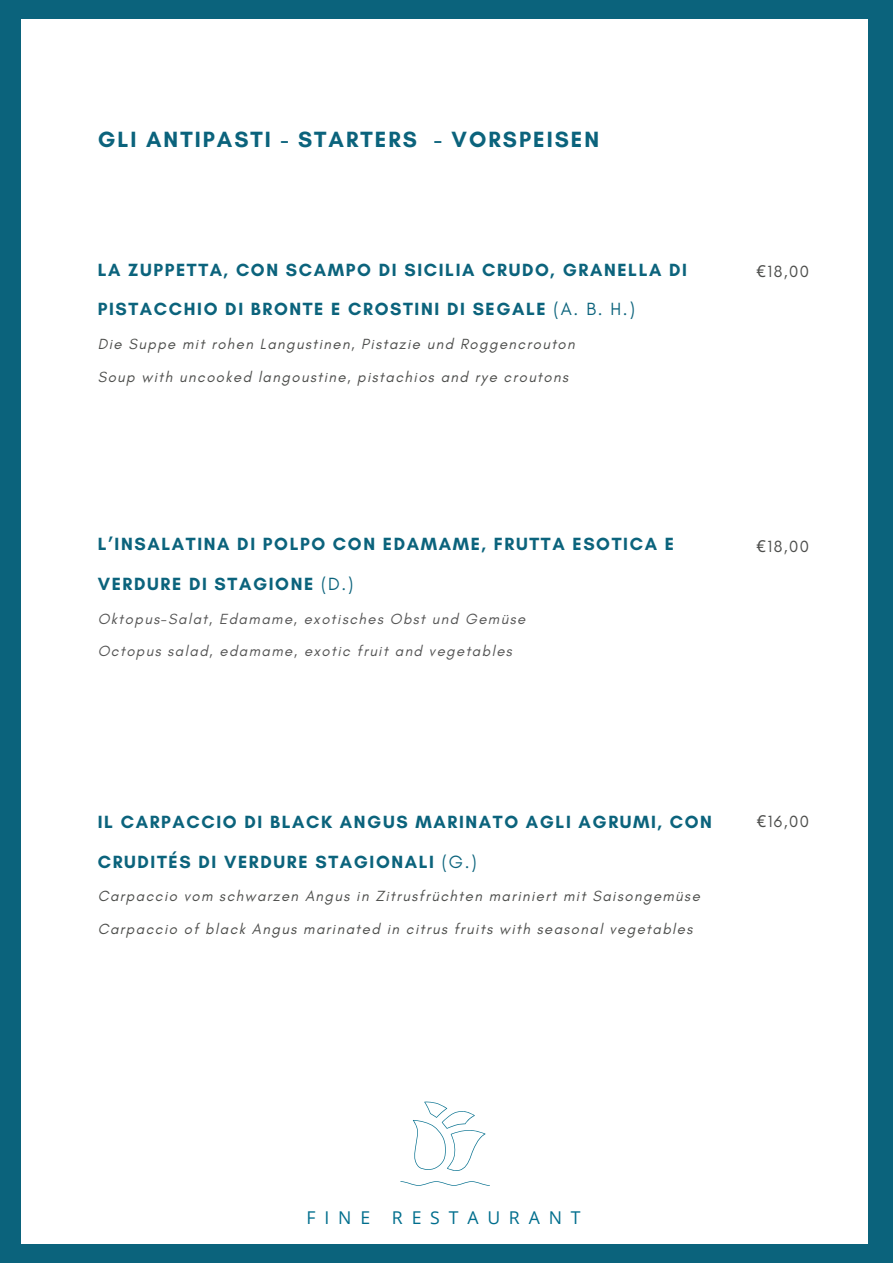
<style>
.page{position:relative;width:893px;height:1264px;background:#fff}
.page>*{position:absolute;margin:0;border:0;box-sizing:border-box;transform-origin:0 0}
.t1{font:700 22.5px "Glacial Indifference";letter-spacing:.09em;color:#0b637c}
.t2{font:700 18px/39.3px "Glacial Indifference";letter-spacing:.09em;color:#0b637c}
.t3{font:17.7px "Open Sans";letter-spacing:.5em;color:#006e8d}
.t4{font:16.5px "Glacial Indifference";letter-spacing:.09em;color:#4d4e4c}
.t5{font:italic 15px "Glacial Indifference";letter-spacing:.09em;color:#4d4e4c}
.t6{font:italic 15px "Glacial Indifference";letter-spacing:.09em;color:#545454}
.s1{font-weight:400}
.s2{font-family:"Noto Sans"}
</style>
<div class="page">
<div style="left:0;top:0;width:892px;height:1262px;background:#0b637c"></div>
<div style="left:21px;top:19px;width:847px;height:1224px;background:#fff"></div>
<svg style="left:400px;top:1181px;width:87px;height:4px"></svg>
<svg style="left:413px;top:1101px;width:72px;height:70px"></svg>
<p class="t1" style="left:98px;top:125px;width:503px">GLI ANTIPASTI - STARTERS - VORSPEISEN</p>
<p class="t2" style="left:98px;top:250px;width:590px">LA ZUPPETTA, CON SCAMPO DI SICILIA CRUDO, GRANELLA DI<br>PISTACCHIO DI BRONTE E CROSTINI DI SEGALE <span class="s1">(A. B. H.)</span></p>
<p class="t5" style="left:98px;top:335px;width:478px">Die Suppe mit rohen Langustinen, Pistazie und Roggencrouton</p>
<p class="t5" style="left:98px;top:367px;width:472px">Soup with uncooked langoustine, pistachios and rye croutons</p>
<p class="t2" style="left:98px;top:524px;width:577px">L’INSALATINA DI POLPO CON EDAMAME, FRUTTA ESOTICA E<br>VERDURE DI STAGIONE <span class="s1">(D.)</span></p>
<p class="t6" style="left:98px;top:609px;width:429px">Oktopus-Salat, Edamame, exotisches Obst und Gemüse</p>
<p class="t6" style="left:98px;top:642px;width:415px">Octopus salad, edamame, exotic fruit and vegetables</p>
<p class="t4" style="left:756px;top:261px;width:54px"><span class="s2">€</span>18,00</p>
<p class="t4" style="left:756px;top:536px;width:54px"><span class="s2">€</span>18,00</p>
<p class="t2" style="left:98px;top:802px;width:615px">IL CARPACCIO DI BLACK ANGUS MARINATO AGLI AGRUMI, CON<br>CRUDITÉS DI VERDURE STAGIONALI <span class="s1">(G.)</span></p>
<p class="t5" style="left:98px;top:887px;width:603px">Carpaccio vom schwarzen Angus in Zitrusfrüchten mariniert mit Saisongemüse</p>
<p class="t5" style="left:98px;top:919px;width:596px">Carpaccio of black Angus marinated in citrus fruits with seasonal vegetables</p>
<p class="t4" style="left:756px;top:811px;width:54px"><span class="s2">€</span>16,00</p>
<p class="t3" style="left:306px;top:1205px;width:65px">FINE</p>
<p class="t3" style="left:392px;top:1205px;width:190px">RESTAURANT</p>
</div>
